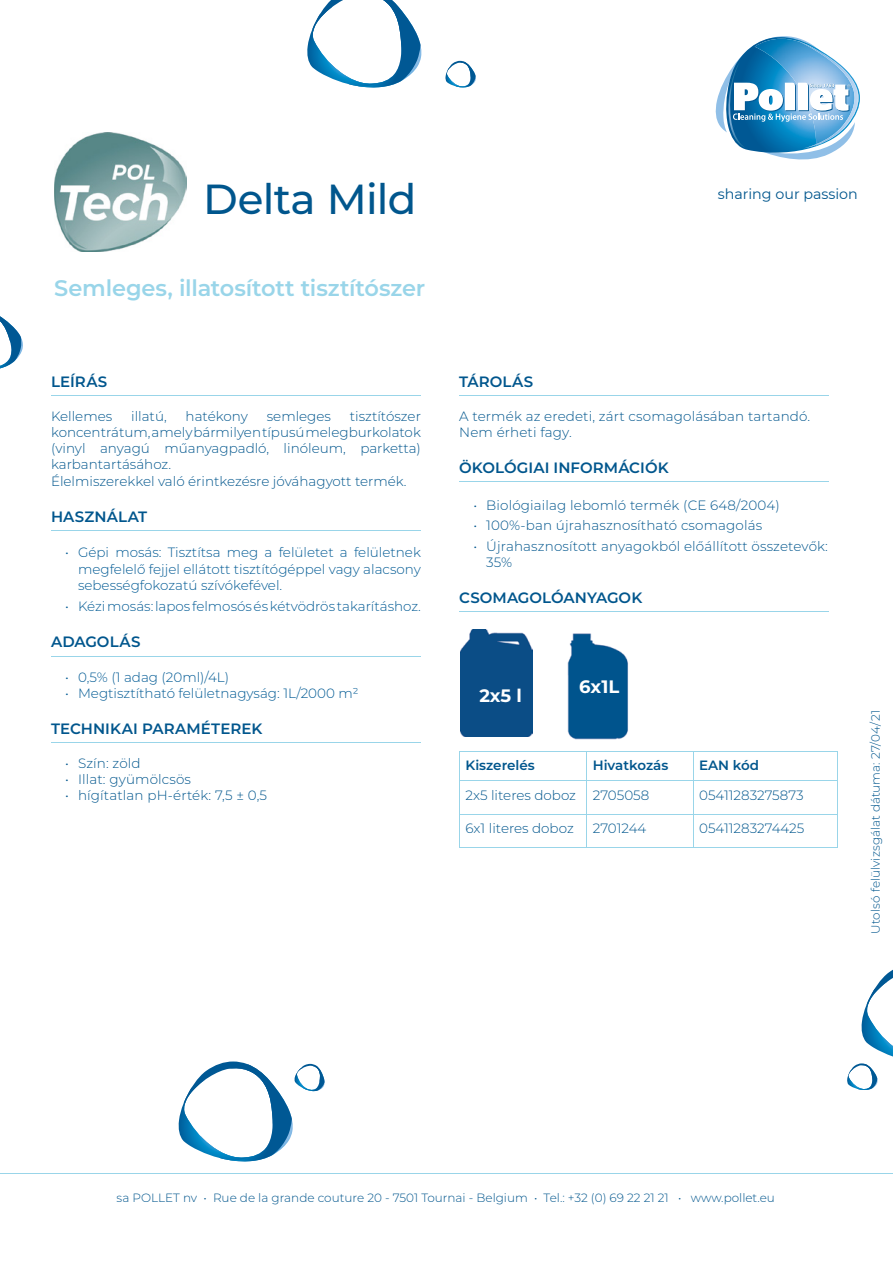
<style>
.page{position:relative;width:893px;height:1263px;background:#fff}
.page>*{position:absolute;margin:0;border:0;box-sizing:border-box;transform-origin:0 0}
.t1{font:500 42px "Montserrat";letter-spacing:-.015em;color:#00568d}
.t2{font:600 22.5px "Montserrat";letter-spacing:-.01em;color:#99d5e9}
.t3{font:700 18px "Montserrat";color:#fff}
.t4{font:600 15px "Montserrat";letter-spacing:.005em;color:#00568d}
.t5{font:14.25px "Montserrat";color:#00568d}
.t6{font:300 13.5px/16.2px "Montserrat";color:#00568d}
.t7{font:300 13.5px/16.2px "Montserrat";color:#005a94;text-align:justify}
.t8{font:600 13.5px "Montserrat";color:#00568d}
.t9{font:300 13.5px "Montserrat";color:#00578e}
.t10{font:300 12px "Montserrat";color:#00568d}
</style>
<div class="page">
<hr style="left:51px;top:395px;width:370px;height:1px;background:#99d5e9">
<hr style="left:51px;top:530px;width:370px;height:1px;background:#99d5e9">
<hr style="left:51px;top:656px;width:370px;height:1px;background:#99d5e9">
<hr style="left:51px;top:742px;width:370px;height:1px;background:#99d5e9">
<hr style="left:459px;top:395px;width:370px;height:1px;background:#99d5e9">
<hr style="left:459px;top:481px;width:370px;height:1px;background:#99d5e9">
<hr style="left:459px;top:611px;width:370px;height:1px;background:#99d5e9">
<svg style="left:307px;top:0;width:115px;height:88px"></svg>
<svg style="left:178px;top:1061px;width:147px;height:101px"></svg>
<svg style="left:445px;top:61px;width:31px;height:27px"></svg>
<svg style="left:0;top:316px;width:23px;height:52px"></svg>
<hr style="left:0;top:1173px;width:893px;height:1px;background:#99d5e9">
<img style="left:54px;top:132px;width:132px;height:120px">
<svg style="left:861px;top:970px;width:32px;height:86px"></svg>
<svg style="left:847px;top:1063px;width:31px;height:27px"></svg>
<hr style="left:459px;top:751px;width:128px;height:1px;background:#99d5e9">
<hr style="left:459px;top:751px;width:1px;height:30px;background:#99d5e9">
<hr style="left:587px;top:751px;width:106px;height:1px;background:#99d5e9">
<hr style="left:586px;top:751px;width:1px;height:30px;background:#99d5e9">
<hr style="left:693px;top:751px;width:145px;height:1px;background:#99d5e9">
<hr style="left:693px;top:751px;width:1px;height:30px;background:#99d5e9">
<hr style="left:837px;top:751px;width:1px;height:30px;background:#99d5e9">
<hr style="left:459px;top:781px;width:128px;height:1px;background:#99d5e9">
<hr style="left:587px;top:781px;width:106px;height:1px;background:#99d5e9">
<hr style="left:693px;top:781px;width:145px;height:1px;background:#99d5e9">
<hr style="left:586px;top:781px;width:1px;height:33px;background:#99d5e9">
<hr style="left:693px;top:781px;width:1px;height:33px;background:#99d5e9">
<hr style="left:586px;top:814px;width:1px;height:33px;background:#99d5e9">
<hr style="left:693px;top:814px;width:1px;height:33px;background:#99d5e9">
<hr style="left:459px;top:781px;width:1px;height:33px;background:#99d5e9">
<hr style="left:837px;top:781px;width:1px;height:33px;background:#99d5e9">
<hr style="left:459px;top:814px;width:128px;height:1px;background:#99d5e9">
<hr style="left:459px;top:814px;width:1px;height:33px;background:#99d5e9">
<hr style="left:587px;top:814px;width:106px;height:1px;background:#99d5e9">
<hr style="left:693px;top:814px;width:145px;height:1px;background:#99d5e9">
<hr style="left:837px;top:814px;width:1px;height:33px;background:#99d5e9">
<hr style="left:459px;top:847px;width:128px;height:1px;background:#99d5e9">
<hr style="left:587px;top:847px;width:106px;height:1px;background:#99d5e9">
<hr style="left:693px;top:847px;width:145px;height:1px;background:#99d5e9">
<div style="left:460px;top:630px;width:72px;height:106px;background:#0b4d86"></div>
<img style="left:855px;top:81px;width:4px;height:35px">
<svg style="left:715px;top:36px;width:140px;height:124px"></svg>
<img style="left:567px;top:633px;width:61px;height:106px">
<h1 class="t1" style="left:203px;top:169px;width:215px">Delta Mild</h1>
<h2 class="t2" style="left:54px;top:272px;width:373px">Semleges, illatosított tisztítószer</h2>
<p class="t4" style="left:51px;top:371px;width:58px">LEÍRÁS</p>
<p class="t6" style="left:51px;top:407px;width:63px">Kellemes</p>
<p class="t6" style="left:131px;top:407px;width:37px">illatú,</p>
<p class="t6" style="left:186px;top:407px;width:64px">hatékony</p>
<p class="t6" style="left:267px;top:407px;width:66px">semleges</p>
<p class="t6" style="left:51px;top:407px;width:371px;text-indent:299px">tisztítószer koncentrátum, amely bármilyen típusú melegburkolatok (vinyl anyagú műanyagpadló, linóleum, parketta) karbantartásához.<br>Élelmiszerekkel való érintkezésre jóváhagyott termék.</p>
<p class="t4" style="left:51px;top:506px;width:98px">HASZNÁLAT</p>
<p class="t7" style="left:78px;top:544px;width:344px;text-indent:-13px">• Gépi mosás: Tisztítsa meg a felületet a felületnek megfelelő fejjel ellátott tisztítógéppel vagy alacsony sebességfokozatú szívókefével.</p>
<p class="t7" style="left:65px;top:598px;width:357px">• Kézi mosás: lapos felmosós és kétvödrös takarításhoz.</p>
<p class="t4" style="left:51px;top:631px;width:91px">ADAGOLÁS</p>
<p class="t7" style="left:65px;top:668px;width:165px">• 0,5% (1 adag (20ml)/4L)</p>
<p class="t7" style="left:65px;top:684px;width:295px">• Megtisztítható felületnagyság: 1L/2000 m²</p>
<p class="t4" style="left:51px;top:718px;width:213px">TECHNIKAI PARAMÉTEREK</p>
<p class="t6" style="left:65px;top:755px;width:77px">• Szín: zöld</p>
<p class="t6" style="left:65px;top:771px;width:127px">• Illat: gyümölcsös</p>
<p class="t6" style="left:65px;top:787px;width:203px">• hígítatlan pH-érték: 7,5 ± 0,5</p>
<p class="t5" style="left:718px;top:184px;width:142px">sharing our passion</p>
<p class="t4" style="left:459px;top:371px;width:75px">TÁROLÁS</p>
<p class="t6" style="left:459px;top:407px;width:352px">A termék az eredeti, zárt csomagolásában tartandó.<br>Nem érheti fagy.</p>
<p class="t4" style="left:459px;top:457px;width:211px">ÖKOLÓGIAI INFORMÁCIÓK</p>
<p class="t6" style="left:473px;top:496px;width:308px">• Biológiailag lebomló termék (CE 648/2004)</p>
<p class="t6" style="left:473px;top:517px;width:290px">• 100%-ban újrahasznosítható csomagolás</p>
<p class="t6" style="left:486px;top:537px;width:343px;text-indent:-13px">• Újrahasznosított anyagokból előállított összetevők:<br>35%</p>
<p class="t4" style="left:459px;top:587px;width:185px">CSOMAGOLÓANYAGOK</p>
<h3 class="t3" style="left:479px;top:683px;width:44px">2x5 l</h3>
<h3 class="t3" style="left:579px;top:673px;width:42px">6x1L</h3>
<p class="t8" style="left:466px;top:756px;width:71px">Kiszerelés</p>
<p class="t8" style="left:593px;top:756px;width:77px">Hivatkozás</p>
<p class="t8" style="left:699px;top:756px;width:62px">EAN kód</p>
<p class="t6" style="left:466px;top:787px;width:185px">2x5 literes doboz 2705058</p>
<p class="t6" style="left:699px;top:787px;width:106px">05411283275873</p>
<p class="t6" style="left:466px;top:820px;width:110px">6x1 literes doboz</p>
<p class="t9" style="left:593px;top:819px;width:55px">2701244</p>
<p class="t9" style="left:699px;top:819px;width:107px">05411283274425</p>
<p class="t10" style="left:867px;top:934px;width:225px;rotate:-90deg">Utolsó felülvizsgálat dátuma: 27/04/21</p>
<p class="t10" style="left:117px;top:1189px;width:660px">sa POLLET nv • Rue de la grande couture 20 - 7501 Tournai - Belgium • Tel.: +32 (0) 69 22 21 21 • www.pollet.eu</p>
</div>
